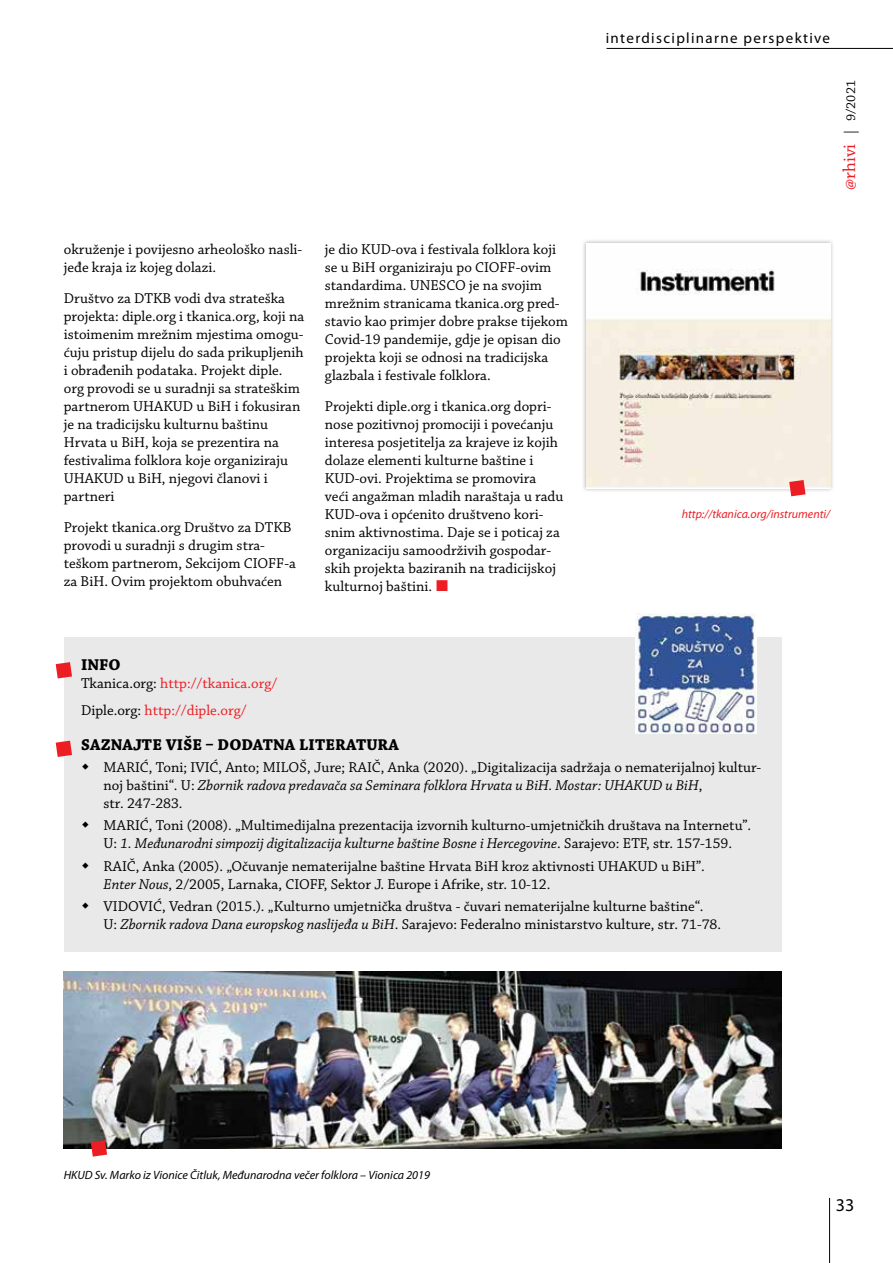
<style>
.page{position:relative;width:893px;height:1263px;background:#fff}
.page>*{position:absolute;margin:0;border:0;box-sizing:border-box;transform-origin:0 0}
.t1{font:18px "Chaparral Pro";color:#ed1d24}
.t2{font:18px "Myriad Pro";color:#000}
.t3{font:700 16.5px "Chaparral Pro";color:#000}
.t4{font:15px/18px "Chaparral Pro";color:#000}
.t5{font:15px/26.5px "Chaparral Pro";color:#ed1d24}
.t6{font:15px "Myriad Pro";letter-spacing:.09em;color:#000}
.t7{font:italic 12px "Myriad Pro";color:#000}
.t8{font:italic 12px "Myriad Pro";color:#ed1d24}
.s1{font-size:15px;color:#000}
.s2{font-size:13.5px;color:#000}
.s3{color:#000}
.s4{font-style:italic}
</style>
<div class="page">
<div style="left:64px;top:637px;width:718px;height:314px;background:#e9e9ea"></div>
<svg style="left:56px;top:662px;width:16px;height:16px"></svg>
<img style="left:635px;top:613px;width:122px;height:121px">
<svg style="left:56px;top:741px;width:16px;height:16px"></svg>
<div style="left:581px;top:239px;width:254px;height:253px;background:#000;opacity:.3"></div>
<img style="left:586px;top:243px;width:244px;height:245px">
<svg style="left:789px;top:480px;width:16px;height:16px"></svg>
<img style="left:64px;top:971px;width:718px;height:177px">
<svg style="left:91px;top:1140px;width:16px;height:16px"></svg>
<hr style="left:606px;top:48px;width:287px;height:1px;background:#000">
<hr style="left:829px;top:1198px;width:1px;height:65px;background:#000">
<p class="t4" style="left:64px;top:241px;width:240px">okruženje i povijesno arheološko nasli&shy;jeđe kraja iz kojeg dolazi.</p>
<p class="t4" style="left:64px;top:290px;width:242px">Društvo za DTKB vodi dva strateška projekta: diple.org i tkanica.org, koji na istoimenim mrežnim mjestima omogu&shy;ćuju pristup dijelu do sada prikupljenih i obrađenih podataka. Projekt diple. org provodi se u suradnji sa strateškim partnerom UHAKUD u BiH i fokusiran je na tradicijsku kulturnu baštinu Hrvata u BiH, koja se prezentira na festivalima folklora koje organiziraju UHAKUD u BiH, njegovi članovi i partneri</p>
<p class="t4" style="left:64px;top:519px;width:234px">Projekt tkanica.org Društvo za DTKB provodi u suradnji s drugim stra&shy;teškom partnerom, Sekcijom CIOFF-a za BiH. Ovim projektom obuhvaćen</p>
<p class="t4" style="left:325px;top:241px;width:245px">je dio KUD-ova i festivala folklora koji se u BiH organiziraju po CIOFF-ovim standardima. UNESCO je na svojim mrežnim stranicama tkanica.org pred&shy;stavio kao primjer dobre prakse tijekom Covid-19 pandemije, gdje je opisan dio projekta koji se odnosi na tradicijska glazbala i festivale folklora.</p>
<p class="t4" style="left:325px;top:398px;width:240px">Projekti diple.org i tkanica.org dopri&shy;nose pozitivnoj promociji i povećanju interesa posjetitelja za krajeve iz kojih dolaze elementi kulturne baštine i KUD-ovi. Projektima se promovira veći angažman mladih naraštaja u radu KUD-ova i općenito društveno kori&shy;snim aktivnostima. Daje se i poticaj za organizaciju samoodrživih gospodar&shy;skih projekta baziranih na tradicijskoj kulturnoj baštini.</p>
<p class="t6" style="left:606px;top:29px;width:226px">interdisciplinarne perspektive</p>
<p class="t1" style="left:840px;top:190px;width:111px;rotate:-90deg">@rhivi <span class="s1">|</span> <span class="s2">9/2021</span></p>
<p class="t8" style="left:682px;top:507px;width:150px">http://tkanica.org/instrumenti/</p>
<p class="t3" style="left:81px;top:655px;width:41px">INFO</p>
<p class="t5" style="left:81px;top:671px;width:198px"><span class="s3">Tkanica.org:</span> http://tkanica.org/<br><span class="s3">Diple.org:</span> http://diple.org/</p>
<p class="t3" style="left:81px;top:735px;width:320px">SAZNAJTE VIŠE – DODATNA LITERATURA</p>
<p class="t4" style="left:104px;top:759px;width:659px">MARIĆ, Toni; IVIĆ, Anto; MILOŠ, Jure; RAIČ, Anka (2020). „Digitalizacija sadržaja o nematerijalnoj kultur&shy;noj baštini“. U: <span class="s4">Zbornik radova predavača sa Seminara folklora Hrvata u BiH. Mostar: UHAKUD u BiH</span>,<br>str. 247-283.</p>
<p class="t4" style="left:104px;top:817px;width:649px">MARIĆ, Toni (2008). „Multimedijalna prezentacija izvornih kulturno-umjetničkih društava na Internetu”.<br>U: <span class="s4">1. Međunarodni simpozij digitalizacija kulturne baštine Bosne i Hercegovine</span>. Sarajevo: ETF, str. 157-159.</p>
<p class="t4" style="left:104px;top:857px;width:603px">RAIČ, Anka (2005). „Očuvanje nematerijalne baštine Hrvata BiH kroz aktivnosti UHAKUD u BiH”.<br><span class="s4">Enter Nous</span>, 2/2005, Larnaka, CIOFF, Sektor J. Europe i Afrike, str. 10-12.</p>
<p class="t4" style="left:104px;top:898px;width:619px">VIDOVIĆ, Vedran (2015.). „Kulturno umjetnička društva - čuvari nematerijalne kulturne baštine“.<br>U: <span class="s4">Zbornik radova Dana europskog naslijeđa u BiH</span>. Sarajevo: Federalno ministarstvo kulture, str. 71-78.</p>
<p class="t7" style="left:64px;top:1167px;width:368px">HKUD Sv. Marko iz Vionice Čitluk, Međunarodna večer folklora – Vionica 2019</p>
<p class="t2" style="left:836px;top:1194px;width:20px">33</p>
</div>
